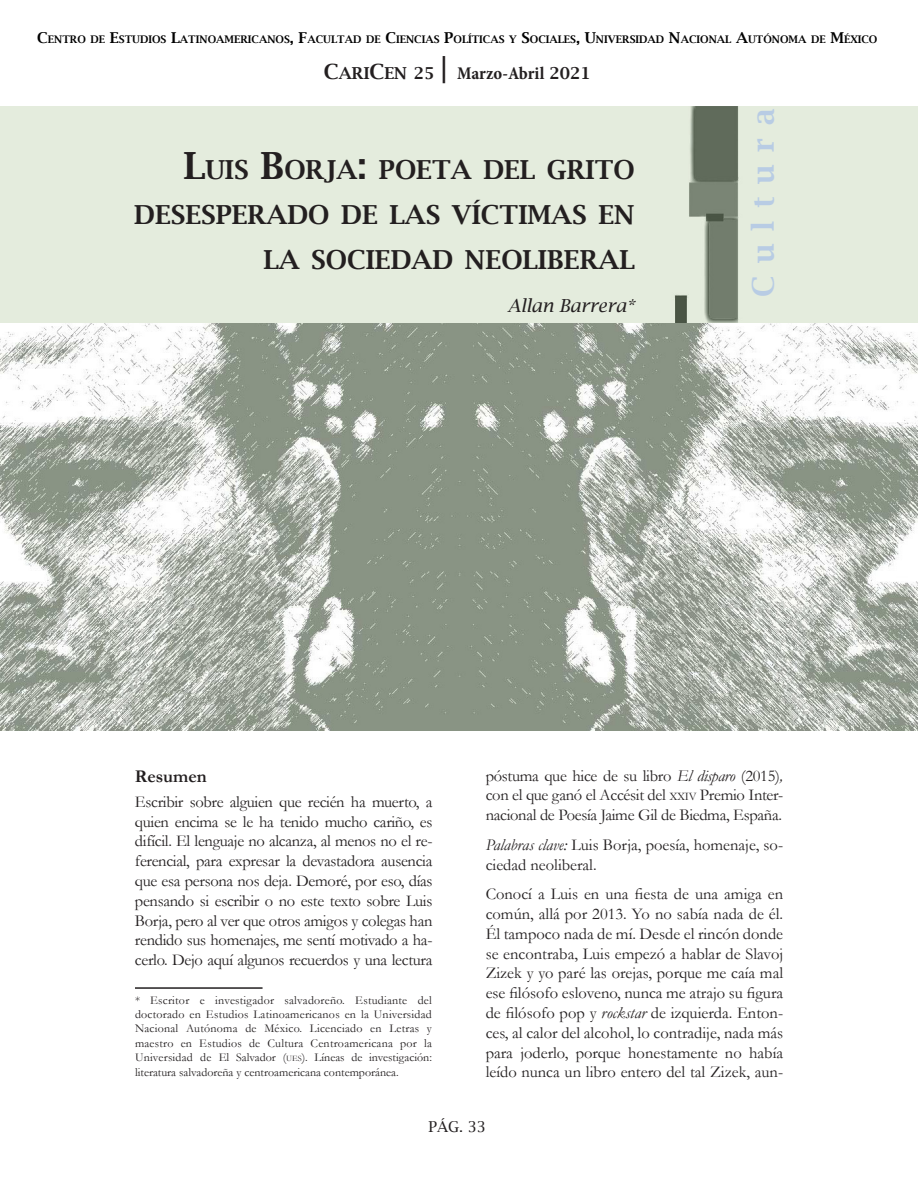
<style>
.page{position:relative;width:918px;height:1188px;background:#fff}
.page>*{position:absolute;margin:0;border:0;box-sizing:border-box;transform-origin:0 0}
.t1{font:600 30px "Lucida Bright";letter-spacing:.425em;color:#b8cce4}
.titulo{font:600 26.25px/45px "Lucida Bright";color:#231f20;text-align:right}
.autor{font:italic 18px "Lucida Bright";color:#231f20}
.editorial_tit{font:700 18px "Garamond";color:#231f20}
.cont_y_editorial{font:16.5px/19.8px "Garamond";letter-spacing:-.02em;color:#231f20;text-align:justify}
.cont_y_editorial-2{font:16.5px/19.8px "Garamond";color:#231f20}
.t2{font:600 16.5px "Lucida Bright";color:#231f20}
.t3{font:15px "Lucida Bright";color:#231f20}
.citas{font:12px/14.4px "Garamond";color:#231f20;text-align:justify}
.t4{font:600 10.5px "Lucida Bright";color:#000}
.s1{font-size:15px}
.s2{font-size:21px}
.s3{font-size:30px}
.s4{font-family:"Minion Pro";font-weight:700;font-stretch:condensed;font-size:18px}
.s5{font-size:37.5px}
.s6{font-size:8.4px}
.s7{font-style:italic}
.s8{font-size:11.55px}
</style>
<div class="page">
<div style="left:0;top:106px;width:918px;height:217px;background:#e4ecdd"></div>
<img style="left:0;top:323px;width:918px;height:408px">
<hr style="left:135px;top:987px;width:128px;height:2px;background:#231f20">
<p class="t4" style="left:37px;top:33px;width:842px"><span class="s1">C</span>ENTRO DE <span class="s1">E</span>STUDIOS <span class="s1">L</span>ATINOAMERICANOS<span class="s1">, F</span>ACULTAD DE <span class="s1">C</span>IENCIAS <span class="s1">P</span>OLÍTICAS Y <span class="s1">S</span>OCIALES<span class="s1">, U</span>NIVERSIDAD <span class="s1">N</span>ACIONAL <span class="s1">A</span>UTÓNOMA DE <span class="s1">M</span>ÉXICO</p>
<p class="t2" style="left:324px;top:64px;width:268px"><span class="s2">C</span>ARI<span class="s2">C</span>EN 25 <span class="s3">|</span> <span class="s4">Marzo-Abril</span> 2021</p>
<p class="titulo" style="left:134px;top:147px;width:502px"><span class="s5">L</span>UIS <span class="s5">B</span>ORJA<span class="s5">:</span> POETA DEL GRITO<br>DESESPERADO DE LAS VÍCTIMAS EN</p>
<p class="titulo" style="left:263px;top:237px;width:373px">LA SOCIEDAD NEOLIBERAL</p>
<p class="autor" style="left:507px;top:295px;width:129px">Allan Barrera*</p>
<p class="t1" style="left:746px;top:297px;width:191px;rotate:-90deg">Cultura</p>
<p class="editorial_tit" style="left:135px;top:765px;width:73px">Resumen</p>
<p class="cont_y_editorial" style="left:135px;top:792px;width:299px">Escribir sobre alguien que recién ha muerto, a quien encima se le ha tenido mucho cariño, es difícil. El lenguaje no alcanza, al menos no el re&shy;ferencial, para expresar la devastadora ausencia que esa persona nos deja. Demoré, por eso, días pensando si escribir o no este texto sobre Luis Borja, pero al ver que otros amigos y colegas han rendido sus homenajes, me sentí motivado a ha&shy;cerlo. Dejo aquí algunos recuerdos y una lectura</p>
<p class="citas" style="left:135px;top:993px;width:299px">* Escritor e investigador salvadoreño. Estudiante del doctorado en Estudios Latinoamericanos en la Universidad Nacional Autónoma de México. Licenciado en Letras y maestro en Estudios de Cultura Centroamericana por la Universidad de El Salvador (<span class="s6">UES</span>). Líneas de investigación: literatura salvadoreña y centroamericana contemporánea.</p>
<p class="cont_y_editorial" style="left:486px;top:765px;width:299px">póstuma que hice de su libro <span class="s7">El disparo</span> (2015)<span class="s7">, </span>con el que ganó el Accésit del <span class="s8">XXIV</span> Premio Inter&shy;nacional de Poesía Jaime Gil de Biedma, España.</p>
<p class="cont_y_editorial-2" style="left:486px;top:834px;width:299px"><span class="s7">Palabras clave:</span> Luis Borja, poesía, homenaje, so&shy;ciedad neoliberal.</p>
<p class="cont_y_editorial" style="left:486px;top:884px;width:299px">Conocí a Luis en una fiesta de una amiga en común, allá por 2013. Yo no sabía nada de él.<br>Él tampoco nada de mí. Desde el rincón donde se encontraba, Luis empezó a hablar de Slavoj Zizek y yo paré las orejas, porque me caía mal ese filósofo esloveno, nunca me atrajo su figura de filósofo pop y <span class="s7">rockstar</span> de izquierda. Enton&shy;ces, al calor del alcohol, lo contradije, nada más para joderlo, porque honestamente no había leído nunca un libro entero del tal Zizek, aun-</p>
<p class="t3" style="left:428px;top:1118px;width:59px">PÁG. 33</p>
</div>
